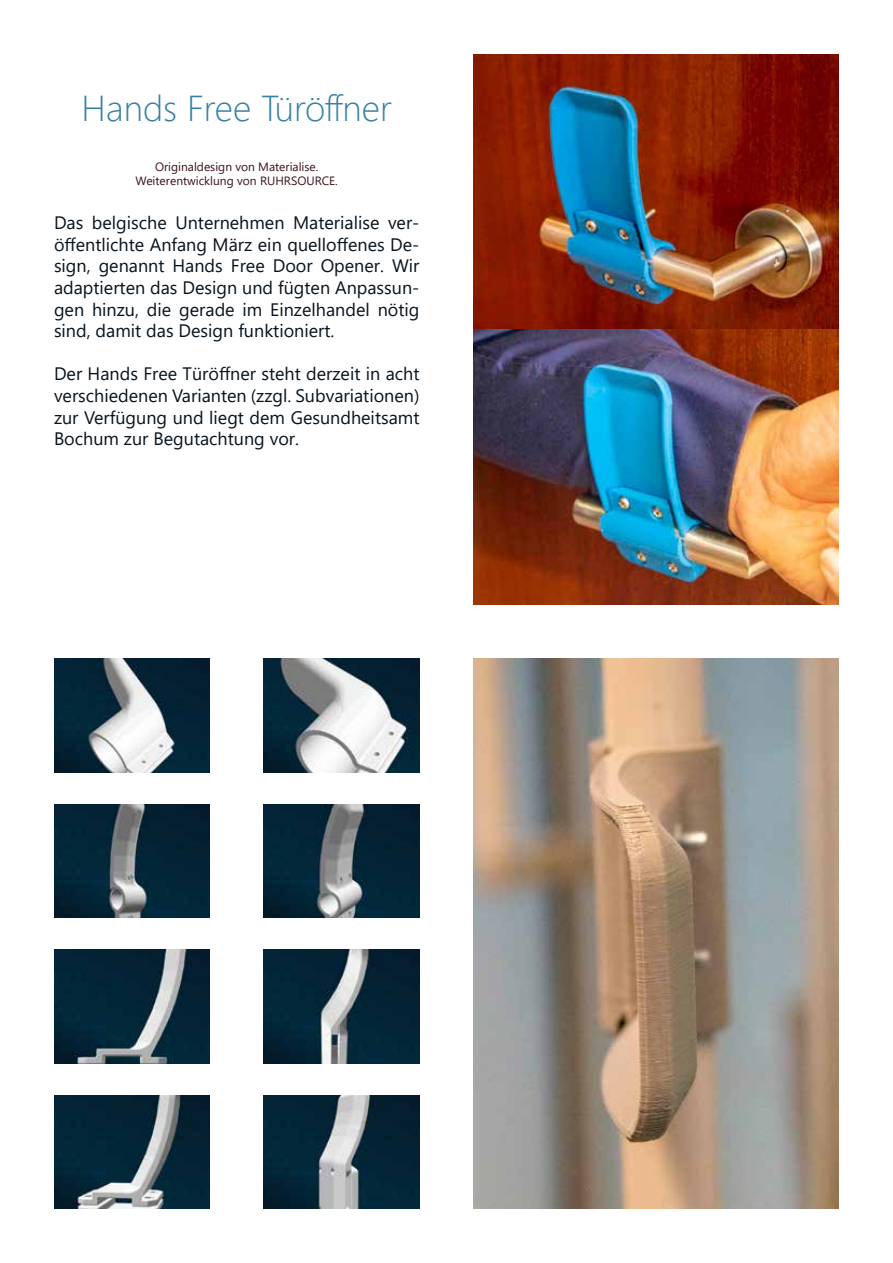
<style>
.page{position:relative;width:893px;height:1263px;background:#fff}
.page>*{position:absolute;margin:0;border:0;box-sizing:border-box;transform-origin:0 0}
.t1{font:300 36px "Segoe UI";color:#3780a4}
.t2{font:18px/21.6px "Segoe UI";color:#07131d;text-align:justify}
.t3{font:12px/14.4px "Segoe UI";color:#3c1018;text-align:center}
</style>
<div class="page">
<img style="left:473px;top:54px;width:366px;height:550px">
<img style="left:54px;top:658px;width:156px;height:114px">
<img style="left:264px;top:658px;width:155px;height:114px">
<img style="left:54px;top:804px;width:156px;height:114px">
<img style="left:264px;top:804px;width:155px;height:114px">
<img style="left:54px;top:949px;width:156px;height:114px">
<img style="left:264px;top:949px;width:155px;height:114px">
<img style="left:54px;top:1095px;width:156px;height:114px">
<img style="left:264px;top:1095px;width:155px;height:114px">
<img style="left:473px;top:658px;width:366px;height:551px">
<h1 class="t1" style="left:82px;top:74px;width:312px">Hands Free Türöffner</h1>
<p class="t3" style="left:136px;top:158px;width:204px">Originaldesign von Materialise.<br>Weiterentwicklung von RUHRSOURCE.</p>
<p class="t2" style="left:54px;top:210px;width:367px">Das belgische Unternehmen Materialise ver&shy;öffentlichte Anfang März ein quelloffenes De&shy;sign, genannt Hands Free Door Opener. Wir adaptierten das Design und fügten Anpassun&shy;gen hinzu, die gerade im Einzelhandel nötig sind, damit das Design funktioniert.</p>
<p class="t2" style="left:54px;top:362px;width:367px">Der Hands Free Türöffner steht derzeit in acht verschiedenen Varianten (zzgl. Subvariationen) zur Verfügung und liegt dem Gesundheitsamt Bochum zur Begutachtung vor.</p>
</div>
